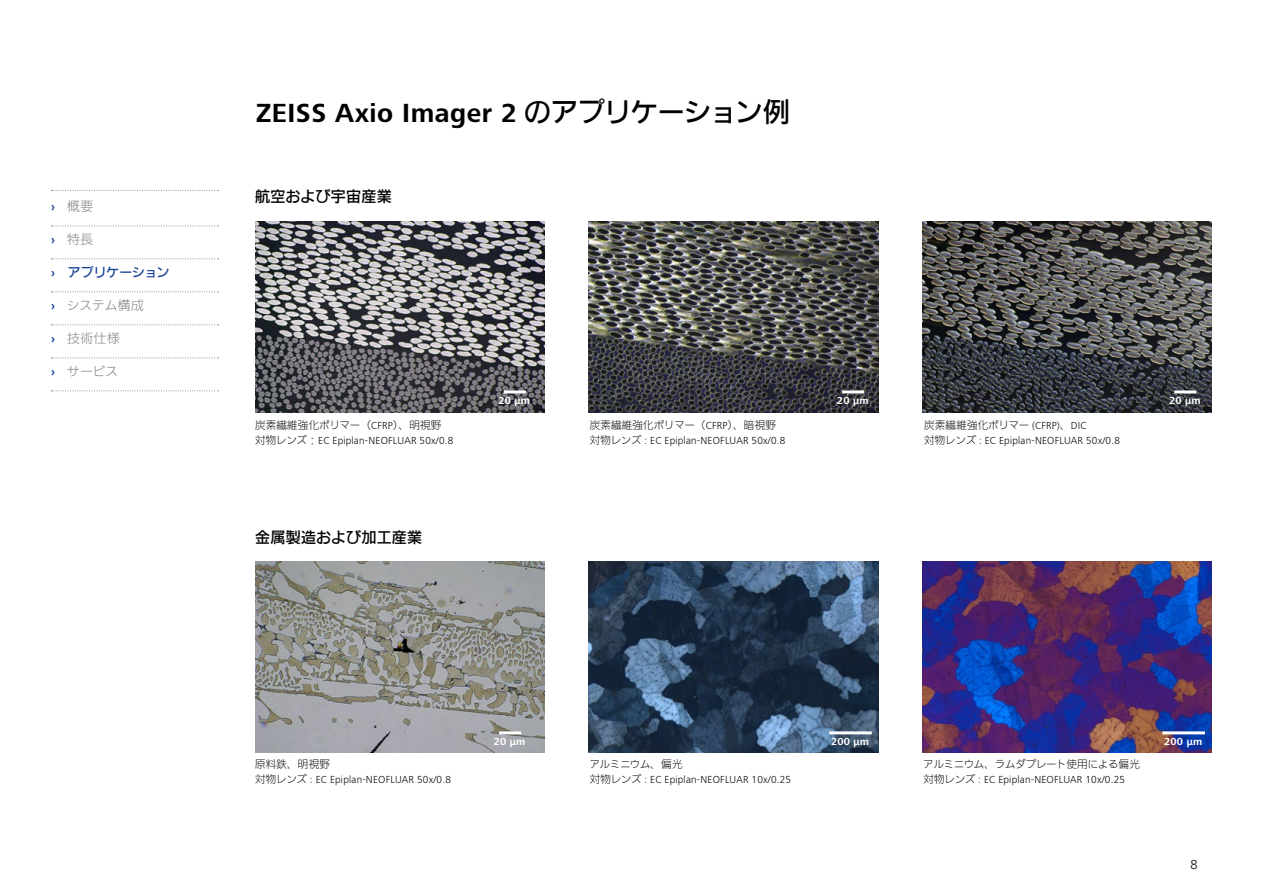
<style>
.page{position:relative;width:1263px;height:893px;background:#fff}
.page>*{position:absolute;margin:0;border:0;box-sizing:border-box;transform-origin:0 0}
.head_18_bd{font:700 27px "ZEISS Frutiger Next W1 G";letter-spacing:.02em;color:#000}
.copy_9_bd{font:500 15px "Iwa N Go Pro";letter-spacing:.02em;color:#000}
.t1{font:300 13.5px "ZEISS Frutiger Next W1 G";color:#000}
.t2{font:300 12.75px "Iwa N Go Pro";letter-spacing:.02em;color:#7c7b7b}
.t3{font:500 12.75px "Iwa N Go Pro";letter-spacing:.005em;color:#164194}
.caption_7_lt_it{font:300 10.5px/15px "ZEISS Frutiger Next W1 G";letter-spacing:.02em;color:#000}
.Link_7_bold{font:700 10.5px "ZEISS Frutiger Next W1 G";letter-spacing:.02em;color:#fff}
.s1{font-family:"ZEISS Frutiger Next W1 G";font-weight:700;color:#164194}
.s2{font-family:"ZEISS Frutiger Next W1 G";font-weight:700}
.s3{font-family:"Iwa N Go Pro";font-weight:500}
.s4{font-family:"Iwa N Go Pro"}
</style>
<div class="page">
<img style="left:923px;top:561px;width:289px;height:192px">
<img style="left:589px;top:561px;width:289px;height:192px">
<img style="left:255px;top:561px;width:289px;height:192px">
<img style="left:923px;top:221px;width:289px;height:191px">
<img style="left:589px;top:221px;width:289px;height:191px">
<img style="left:255px;top:221px;width:289px;height:191px">
<hr style="left:504px;top:390px;width:22px;height:3px;background:#fff">
<hr style="left:842px;top:390px;width:22px;height:3px;background:#fff">
<hr style="left:1174px;top:390px;width:22px;height:3px;background:#fff">
<hr style="left:499px;top:731px;width:22px;height:3px;background:#fff">
<hr style="left:1162px;top:731px;width:43px;height:3px;background:#fff">
<hr style="left:829px;top:731px;width:43px;height:3px;background:#fff">
<svg style="left:51px;top:190px;width:168px;height:1px"></svg>
<svg style="left:51px;top:225px;width:168px;height:1px"></svg>
<svg style="left:51px;top:258px;width:168px;height:1px"></svg>
<svg style="left:51px;top:291px;width:168px;height:1px"></svg>
<svg style="left:51px;top:324px;width:168px;height:1px"></svg>
<svg style="left:51px;top:357px;width:168px;height:1px"></svg>
<svg style="left:51px;top:390px;width:168px;height:1px"></svg>
<p class="t2" style="left:51px;top:197px;width:44px"><span class="s1">›</span> 概要</p>
<p class="t2" style="left:51px;top:230px;width:44px"><span class="s1">›</span> 特長</p>
<p class="t3" style="left:51px;top:263px;width:120px"><span class="s2">›</span> アプリケーション</p>
<p class="t2" style="left:51px;top:296px;width:94px"><span class="s1">›</span> システム構成</p>
<p class="t2" style="left:51px;top:329px;width:70px"><span class="s1">›</span> 技術仕様</p>
<p class="t2" style="left:51px;top:362px;width:69px"><span class="s1">›</span> サービス</p>
<p class="head_18_bd" style="left:256px;top:93px;width:535px">ZEISS Axio Imager 2 <span class="s3">のアプリケーション例</span></p>
<p class="copy_9_bd" style="left:255px;top:185px;width:138px">航空および宇宙産業</p>
<p class="Link_7_bold" style="left:498px;top:393px;width:33px">20 µm</p>
<p class="Link_7_bold" style="left:837px;top:393px;width:33px">20 µm</p>
<p class="Link_7_bold" style="left:1169px;top:393px;width:33px">20 µm</p>
<p class="caption_7_lt_it" style="left:255px;top:417px;width:200px"><span class="s4">炭素繊維強化ポリマー（</span>CFRP<span class="s4">）、明視野対物レンズ：</span> EC Epiplan-NEOFLUAR 50x/0.8</p>
<p class="caption_7_lt_it" style="left:590px;top:417px;width:197px"><span class="s4">炭素繊維強化ポリマー（</span>CFRP<span class="s4">）、暗視野対物レンズ</span> : EC Epiplan-NEOFLUAR 50x/0.8</p>
<p class="caption_7_lt_it" style="left:924px;top:417px;width:197px"><span class="s4">炭素繊維強化ポリマー</span> (CFRP)<span class="s4">、</span>DIC<br><span class="s4">対物レンズ</span> : EC Epiplan-NEOFLUAR 50x/0.8</p>
<p class="copy_9_bd" style="left:255px;top:526px;width:169px">金属製造および加工産業</p>
<p class="Link_7_bold" style="left:494px;top:734px;width:33px">20 µm</p>
<p class="Link_7_bold" style="left:831px;top:734px;width:40px">200 µm</p>
<p class="Link_7_bold" style="left:1164px;top:734px;width:40px">200 µm</p>
<p class="caption_7_lt_it" style="left:255px;top:756px;width:197px"><span class="s4">原料鉄、明視野<br>対物レンズ</span> : EC Epiplan-NEOFLUAR 50x/0.8</p>
<p class="caption_7_lt_it" style="left:589px;top:756px;width:203px"><span class="s4">アルミニウム、偏光<br>対物レンズ</span> : EC Epiplan-NEOFLUAR 10x/0.25</p>
<p class="caption_7_lt_it" style="left:923px;top:756px;width:218px"><span class="s4">アルミニウム、ラムダプレート使用による偏光対物レンズ</span> : EC Epiplan-NEOFLUAR 10x/0.25</p>
<p class="t1" style="left:1190px;top:855px;width:9px">8</p>
</div>
